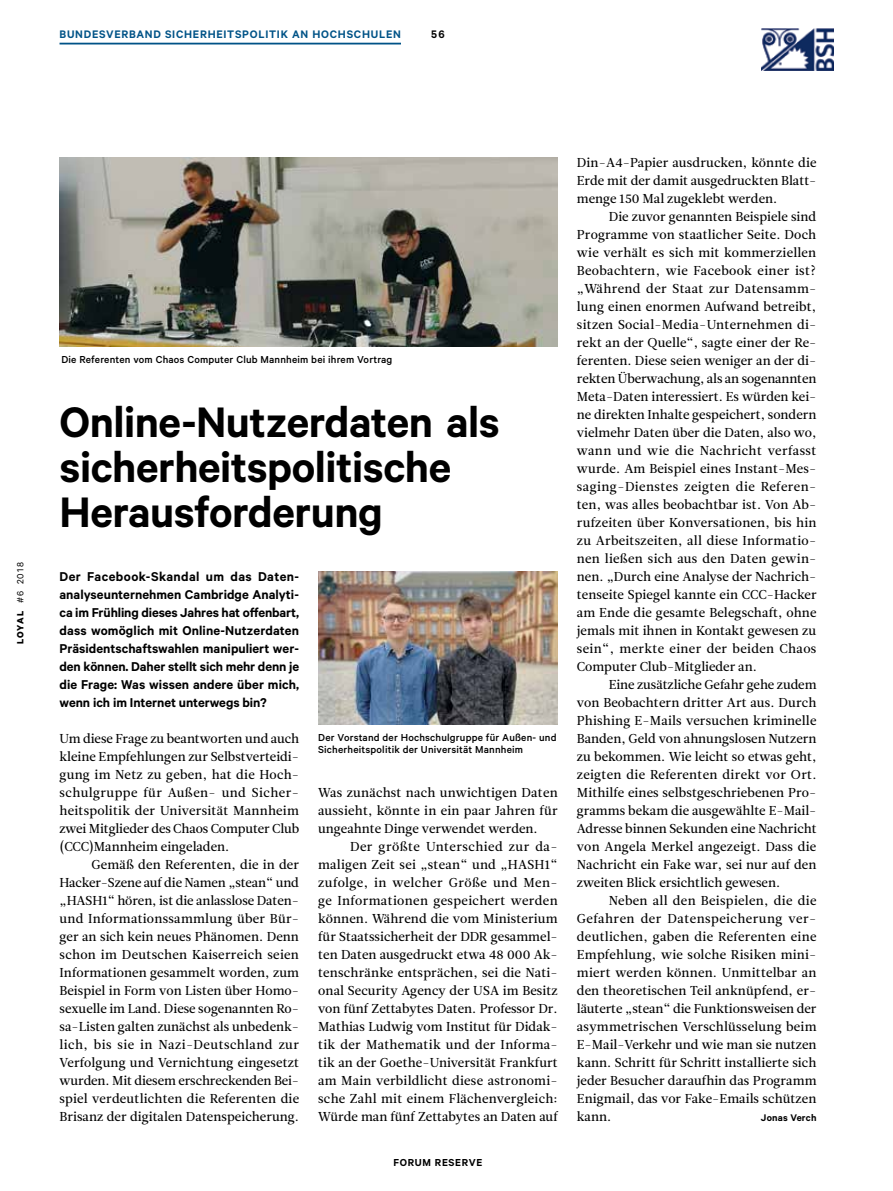
<style>
.page{position:relative;width:893px;height:1191px;background:#fff}
.page>*{position:absolute;margin:0;border:0;box-sizing:border-box;transform-origin:0 0}
.t1{font:600 48px/45px "Calibre";color:#000}
.t2{font:600 14.4px/18px "Calibre";color:#000;text-align:justify}
.t3{font:12.9px/18px "Leitura News Roman 2";color:#000;text-align:justify}
.t4{font:600 12.3px "Calibre";letter-spacing:.06em;color:#005387}
.t5{font:600 12.3px "Calibre";color:#000}
.t6{font:500 11.4px/12px "Calibre";letter-spacing:.015em;color:#000}
.t7{font:600 11.4px "Calibre";letter-spacing:.06em;color:#000}
.t8{font:600 10.8px "Calibre";color:#000}
.t9{font:10.2px "Calibre";color:#000}
.s1{font-weight:700}
</style>
<div class="page">
<hr style="left:60px;top:43px;width:341px;height:1px;background:#005387">
<img style="left:761px;top:28px;width:72px;height:43px">
<img style="left:60px;top:158px;width:498px;height:189px">
<img style="left:318px;top:572px;width:240px;height:153px">
<p class="t4" style="left:60px;top:27px;width:343px">Bundesverband Sicherheitspolitik an Hochschulen</p>
<p class="t5" style="left:431px;top:27px;width:15px">56</p>
<p class="t9" style="left:15px;top:644px;width:83px;rotate:-90deg"><span class="s1">loyal</span> #6 2018</p>
<p class="t6" style="left:61px;top:353px;width:332px">Die Referenten vom Chaos Computer Club Mannheim bei ihrem Vortrag</p>
<h1 class="t1" style="left:60px;top:398px;width:442px">Online-Nutzerdaten als sicherheitspolitische<br>Herausforderung</h1>
<p class="t2" style="left:60px;top:567px;width:241px">Der Facebook-Skandal um das Daten&shy;analyseunternehmen Cambridge Analyti&shy;ca im Frühling dieses Jahres hat offenbart, dass womöglich mit Online-Nutzerdaten Präsidentschaftswahlen manipuliert wer&shy;den können. Daher stellt sich mehr denn je die Frage: Was wissen andere über mich, wenn ich im Internet unterwegs bin?</p>
<p class="t3" style="left:60px;top:729px;width:241px">Um diese Frage zu beantworten und auch kleine Empfehlungen zur Selbstverteidi&shy;gung im Netz zu geben, hat die Hoch&shy;schulgruppe für Außen- und Sicher&shy;heitspolitik der Universität Mannheim zwei Mitglieder des Chaos Computer Club (CCC)Mannheim eingeladen.</p>
<p class="t3" style="left:60px;top:855px;width:241px;text-indent:32px">Gemäß den Referenten, die in der Hacker-Szene auf die Namen „stean“ und „HASH1“ hören, ist die anlasslose Daten&shy;und Informationssammlung über Bür&shy;ger an sich kein neues Phänomen. Denn schon im Deutschen Kaiserreich seien Informationen gesammelt worden, zum Beispiel in Form von Listen über Homo&shy;sexuelle im Land. Diese sogenannten Ro&shy;sa-Listen galten zunächst als unbedenk&shy;lich, bis sie in Nazi-Deutschland zur Verfolgung und Vernichtung eingesetzt wurden. Mit diesem erschreckenden Bei&shy;spiel verdeutlichten die Referenten die Brisanz der digitalen Datenspeicherung.</p>
<p class="t6" style="left:318px;top:731px;width:240px">Der Vorstand der Hochschulgruppe für Außen- und<br>Sicherheitspolitik der Universität Mannheim</p>
<p class="t3" style="left:318px;top:783px;width:241px">Was zunächst nach unwichtigen Daten aussieht, könnte in ein paar Jahren für ungeahnte Dinge verwendet werden.</p>
<p class="t3" style="left:318px;top:837px;width:241px;text-indent:32px">Der größte Unterschied zur da&shy;maligen Zeit sei „stean“ und „HASH1“ zufolge, in welcher Größe und Men&shy;ge Informationen gespeichert werden können. Während die vom Ministerium für Staatssicherheit der DDR gesammel&shy;ten Daten ausgedruckt etwa 48 000 Ak&shy;tenschränke entsprächen, sei die Nati&shy;onal Security Agency der USA im Besitz von fünf Zettabytes Daten. Professor Dr.<br>Mathias Ludwig vom Institut für Didak&shy;tik der Mathematik und der Informa&shy;tik an der Goethe-Universität Frankfurt am Main verbildlicht diese astronomi&shy;sche Zahl mit einem Flächenvergleich:<br>Würde man fünf Zettabytes an Daten auf</p>
<p class="t7" style="left:394px;top:1155px;width:90px">forum reserve</p>
<p class="t3" style="left:577px;top:153px;width:241px">Din-A4-Papier ausdrucken, könnte die Erde mit der damit ausgedruckten Blatt&shy;menge 150 Mal zugeklebt werden.</p>
<p class="t3" style="left:577px;top:207px;width:241px;text-indent:32px">Die zuvor genannten Beispiele sind Programme von staatlicher Seite. Doch wie verhält es sich mit kommerziellen Beobachtern, wie Facebook einer ist? „Während der Staat zur Datensamm&shy;lung einen enormen Aufwand betreibt, sitzen Social-Media-Unternehmen di&shy;rekt an der Quelle“, sagte einer der Re&shy;ferenten. Diese seien weniger an der di&shy;rekten Überwachung, als an sogenannten Meta-Daten interessiert. Es würden kei&shy;ne direkten Inhalte gespeichert, sondern vielmehr Daten über die Daten, also wo, wann und wie die Nachricht verfasst wurde. Am Beispiel eines Instant-Mes&shy;saging-Dienstes zeigten die Referen&shy;ten, was alles beobachtbar ist. Von Ab&shy;rufzeiten über Konversationen, bis hin zu Arbeitszeiten, all diese Informatio&shy;nen ließen sich aus den Daten gewin&shy;nen. „Durch eine Analyse der Nachrich&shy;tenseite Spiegel kannte ein CCC-Hacker am Ende die gesamte Belegschaft, ohne jemals mit ihnen in Kontakt gewesen zu sein“, merkte einer der beiden Chaos Computer Club-Mitglieder an.</p>
<p class="t3" style="left:577px;top:675px;width:241px;text-indent:32px">Eine zusätzliche Gefahr gehe zudem von Beobachtern dritter Art aus. Durch Phishing E-Mails versuchen kriminelle Banden, Geld von ahnungslosen Nutzern zu bekommen. Wie leicht so etwas geht, zeigten die Referenten direkt vor Ort.<br>Mithilfe eines selbstgeschriebenen Pro&shy;gramms bekam die ausgewählte E-Mail-Adresse binnen Sekunden eine Nachricht von Angela Merkel angezeigt. Dass die Nachricht ein Fake war, sei nur auf den zweiten Blick ersichtlich gewesen.</p>
<p class="t3" style="left:577px;top:891px;width:241px;text-indent:32px">Neben all den Beispielen, die die Gefahren der Datenspeicherung ver&shy;deutlichen, gaben die Referenten eine Empfehlung, wie solche Risiken mini&shy;miert werden können. Unmittelbar an den theoretischen Teil anknüpfend, er&shy;läuterte „stean“ die Funktionsweisen der asymmetrischen Verschlüsselung beim E-Mail-Verkehr und wie man sie nutzen kann. Schritt für Schritt installierte sich jeder Besucher daraufhin das Programm Enigmail, das vor Fake-Emails schützen kann.</p>
<p class="t8" style="left:761px;top:1111px;width:57px">Jonas Verch</p>
</div>
